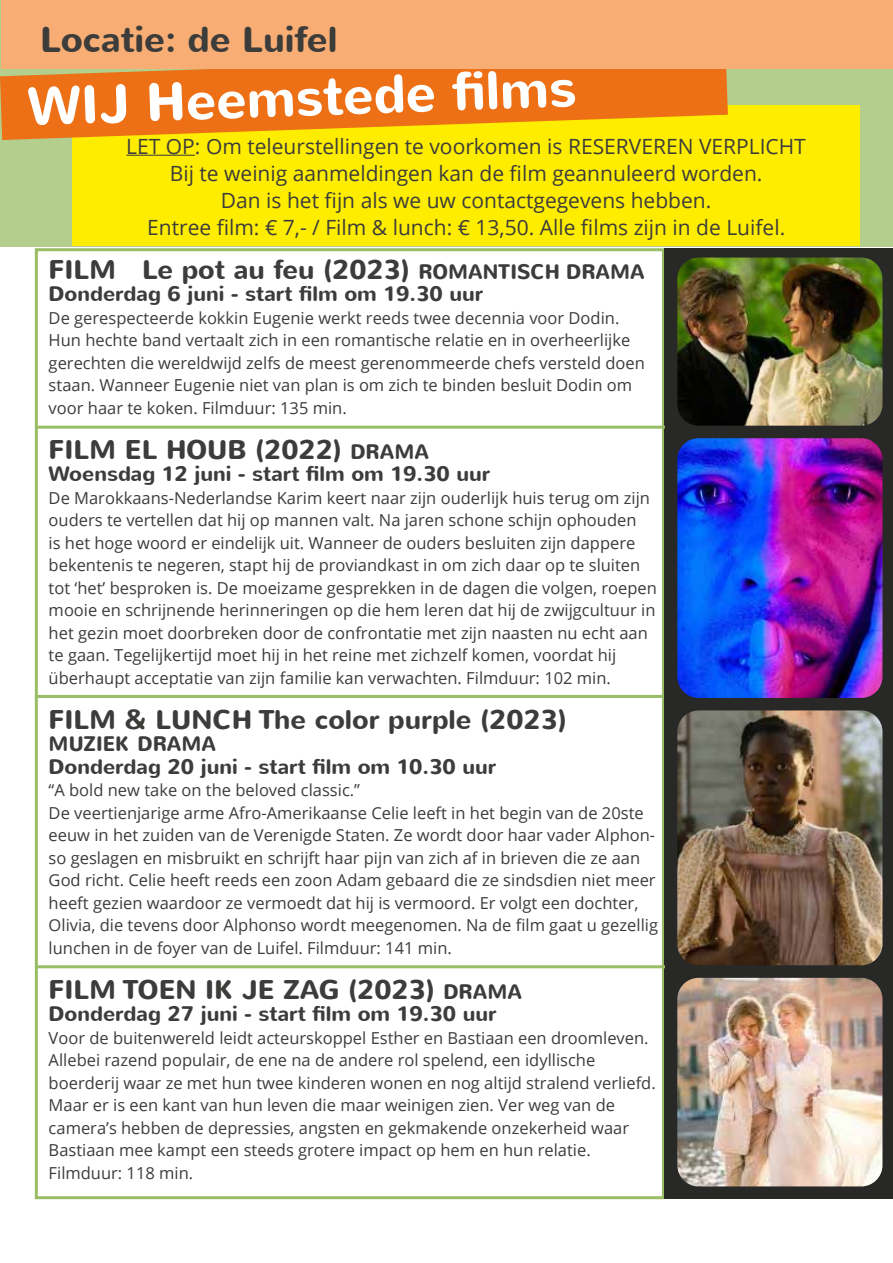
<style>
.page{position:relative;width:893px;height:1263px;background:#fff}
.page>*{position:absolute;margin:0;border:0;box-sizing:border-box;transform-origin:0 0}
.t1{font:700 54px "Nunito";color:#fff}
.t2{font:700 36px "Nunito";color:#3c3c3b}
.t3{font:700 27px "Nunito";color:#3c3c3b}
.t4{font:21px/27px "Open Sans";color:#3c3c3b;text-align:center}
.t5{font:700 21px "Nunito";color:#3c3c3b}
.t6{font:700 21px/22.5px "Nunito";color:#3c3c3b;scale:.95 1}
.t7{font:16.5px/22.5px "Open Sans";color:#3c3c3b}
.s1{font-size:21px}
</style>
<div class="page">
<div style="left:35px;top:248px;width:630px;height:951px;border:3px solid #99bd65"></div>
<div style="left:1px;top:0;width:892px;height:246px;background:#b3ce8d"></div>
<div style="left:72px;top:106px;width:788px;height:140px;background:#ffed00"></div>
<svg style="left:0;top:51px;width:728px;height:89px;fill:#ed7016"></svg>
<hr style="left:126px;top:155px;width:69px;height:1px;background:#3c3c3b">
<div style="left:665px;top:248px;width:228px;height:951px;background:#282827"></div>
<hr style="left:37px;top:426px;width:628px;height:3px;background:#99bd65">
<img style="left:677px;top:438px;width:205px;height:260px">
<img style="left:677px;top:258px;width:205px;height:168px">
<img style="left:677px;top:710px;width:205px;height:255px">
<hr style="left:35px;top:695px;width:628px;height:3px;background:#99bd65">
<div style="left:2px;top:0;width:891px;height:69px;background:#f7ad74"></div>
<hr style="left:37px;top:965px;width:628px;height:3px;background:#99bd65">
<img style="left:677px;top:978px;width:205px;height:208px">
<h2 class="t2" style="left:40px;top:16px;width:299px">Locatie: de Luifel</h2>
<h1 class="t1" style="left:26px;top:71px;width:550px;rotate:-2deg">WIJ Heemstede fi lms</h1>
<p class="t4" style="left:126px;top:132px;width:681px">LET OP: Om teleurstellingen te voorkomen is RESERVEREN VERPLICHT Bij te weinig aanmeldingen kan de film geannuleerd worden.<br>Dan is het fijn als we uw contactgegevens hebben.<br>Entree film: € 7,- / Film &amp; lunch: € 13,50. Alle films zijn in de Luifel.</p>
<h3 class="t3" style="left:49px;top:251px;width:598px">FILM Le pot au feu (2023) <span class="s1">ROMANTISCH DRAMA</span></h3>
<p class="t5" style="left:49px;top:280px;width:436px">Donderdag 6 juni - start film om 19.30 uur</p>
<p class="t7" style="left:49px;top:306px;width:598px">De gerespecteerde kokkin Eugenie werkt reeds twee decennia voor Dodin.<br>Hun hechte band vertaalt zich in een romantische relatie en in overheerlijke gerechten die wereldwijd zelfs de meest gerenommeerde chefs versteld doen staan. Wanneer Eugenie niet van plan is om zich te binden besluit Dodin om voor haar te koken. Filmduur: 135 min.</p>
<h3 class="t3" style="left:49px;top:431px;width:382px">FILM EL HOUB (2022) <span class="s1">DRAMA</span></h3>
<p class="t5" style="left:49px;top:460px;width:443px">Woensdag 12 juni - start film om 19.30 uur</p>
<p class="t7" style="left:49px;top:486px;width:610px">De Marokkaans-Nederlandse Karim keert naar zijn ouderlijk huis terug om zijn ouders te vertellen dat hij op mannen valt. Na jaren schone schijn ophouden<br>is het hoge woord er eindelijk uit. Wanneer de ouders besluiten zijn dappere bekentenis te negeren, stapt hij de proviandkast in om zich daar op te sluiten tot ‘het’ besproken is. De moeizame gesprekken in de dagen die volgen, roepen mooie en schrijnende herinneringen op die hem leren dat hij de zwijgcultuur in het gezin moet doorbreken door de confrontatie met zijn naasten nu echt aan te gaan. Tegelijkertijd moet hij in het reine met zichzelf komen, voordat hij überhaupt acceptatie van zijn familie kan verwachten. Filmduur: 102 min.</p>
<h3 class="t3" style="left:49px;top:701px;width:520px">FILM &amp; LUNCH The color purple (2023)</h3>
<p class="t6" style="left:49px;top:733px;width:473px">MUZIEK DRAMA<br>Donderdag 20 juni - start film om 10.30 uur</p>
<p class="t7" style="left:49px;top:779px;width:611px">“A bold new take on the beloved classic.”<br>De veertienjarige arme Afro-Amerikaanse Celie leeft in het begin van de 20ste eeuw in het zuiden van de Verenigde Staten. Ze wordt door haar vader Alphon&shy;so geslagen en misbruikt en schrijft haar pijn van zich af in brieven die ze aan God richt. Celie heeft reeds een zoon Adam gebaard die ze sindsdien niet meer heeft gezien waardoor ze vermoedt dat hij is vermoord. Er volgt een dochter, Olivia, die tevens door Alphonso wordt meegenomen. Na de film gaat u gezellig lunchen in de foyer van de Luifel. Filmduur: 141 min.</p>
<h3 class="t3" style="left:49px;top:971px;width:475px">FILM TOEN IK JE ZAG (2023) <span class="s1">DRAMA</span></h3>
<p class="t5" style="left:49px;top:1000px;width:449px">Donderdag 27 juni - start film om 19.30 uur</p>
<p class="t7" style="left:49px;top:1026px;width:609px">Voor de buitenwereld leidt acteurskoppel Esther en Bastiaan een droomleven.<br>Allebei razend populair, de ene na de andere rol spelend, een idyllische boerderij waar ze met hun twee kinderen wonen en nog altijd stralend verliefd.<br>Maar er is een kant van hun leven die maar weinigen zien. Ver weg van de camera’s hebben de depressies, angsten en gekmakende onzekerheid waar Bastiaan mee kampt een steeds grotere impact op hem en hun relatie.<br>Filmduur: 118 min.</p>
</div>
